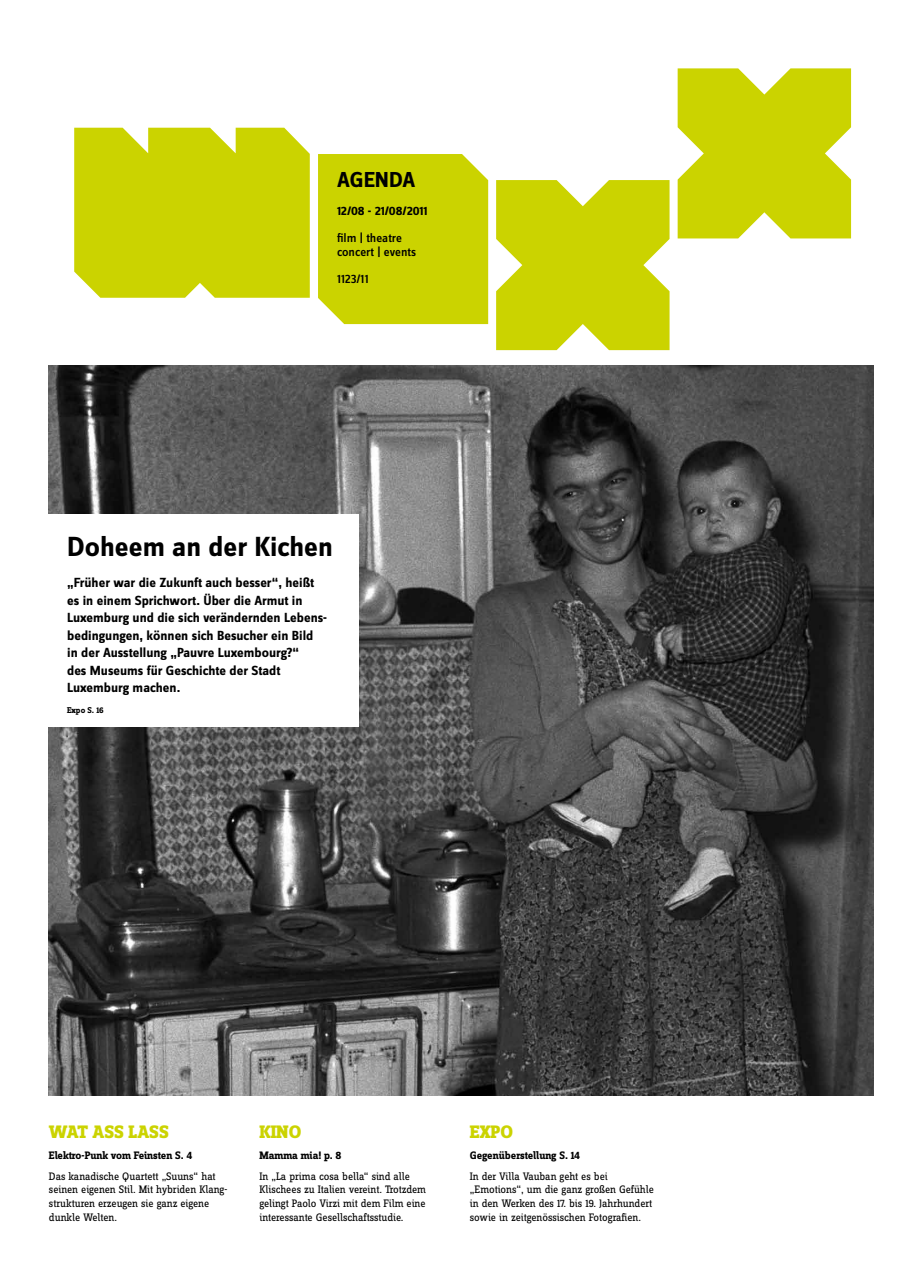
<style>
.page{position:relative;width:922px;height:1276px;background:#fff}
.page>*{position:absolute;margin:0;border:0;box-sizing:border-box;transform-origin:0 0}
.t1{font:700 28.75px "Zine Sans Dis";color:#000}
.t2{font:700 22.5px "Zine Sans Dis";color:#000}
.t3{font:800 18.75px "Zine Slab Dis";color:#cbd300}
.t4{font:700 13.75px/17.5px "Zine Sans Dis";color:#000}
.t5{font:500 12.75px/13.8px "Zine Sans Dis";color:#000}
.t6{font:700 12.75px "Zine Sans Dis";color:#000}
.t7{font:11.25px/13.8px "Zine Slab Dis";letter-spacing:-.01em;color:#000}
.t8{font:700 11.25px "Zine Slab Dis";letter-spacing:-.005em;color:#000}
.t9{font:700 8.75px "Zine Slab Dis";color:#000}
</style>
<div class="page">
<img style="left:49px;top:366px;width:823px;height:729px">
<div style="left:39px;top:514px;width:319px;height:213px;background:#fff"></div>
<svg style="left:496px;top:180px;width:173px;height:170px;background:#cfd717"></svg>
<svg style="left:677px;top:68px;width:173px;height:170px;background:#d0d718"></svg>
<div style="left:318px;top:154px;width:170px;height:170px;background:#cbd300"></div>
<div style="left:74px;top:128px;width:236px;height:170px;background:#cbd300"></div>
<h2 class="t2" style="left:337px;top:168px;width:80px">AGENDA</h2>
<p class="t6" style="left:337px;top:204px;width:92px">12/08 - 21/08/2011</p>
<p class="t5" style="left:337px;top:232px;width:81px">film | theatre concert | events</p>
<p class="t5" style="left:337px;top:273px;width:33px">1123/11</p>
<h1 class="t1" style="left:67px;top:531px;width:267px">Doheem an der Kichen</h1>
<p class="t4" style="left:67px;top:575px;width:261px">„Früher war die Zukunft auch besser“, heißt es in einem Sprichwort. Über die Armut in Luxemburg und die sich verändernden Lebens&shy;bedingungen, können sich Besucher ein Bild in der Ausstellung „Pauvre Luxembourg?“<br>des Museums für Geschichte der Stadt Luxemburg machen.</p>
<p class="t9" style="left:67px;top:705px;width:38px">Expo S. 16</p>
<h3 class="t3" style="left:49px;top:1121px;width:121px">WAT ASS LASS</h3>
<h3 class="t3" style="left:259px;top:1121px;width:43px">KINO</h3>
<h3 class="t3" style="left:469px;top:1121px;width:45px">EXPO</h3>
<p class="t8" style="left:49px;top:1149px;width:145px">Elektro-Punk vom Feinsten S. 4</p>
<p class="t7" style="left:49px;top:1169px;width:180px">Das kanadische Quartett „Suuns“ hat seinen eigenen Stil. Mit hybriden Klang&shy;strukturen erzeugen sie ganz eigene dunkle Welten.</p>
<p class="t8" style="left:469px;top:1149px;width:112px">Gegenüberstellung S. 14</p>
<p class="t7" style="left:469px;top:1169px;width:185px">In der Villa Vauban geht es bei „Emotions“, um die ganz großen Gefühle in den Werken des 17. bis 19. Jahrhundert sowie in zeitgenössischen Fotografien.</p>
<p class="t8" style="left:259px;top:1149px;width:84px">Mamma mia! p. 8</p>
<p class="t7" style="left:259px;top:1169px;width:168px">In „La prima cosa bella“ sind alle Klischees zu Italien vereint. Trotzdem gelingt Paolo Virzi mit dem Film eine interessante Gesellschaftsstudie.</p>
</div>
